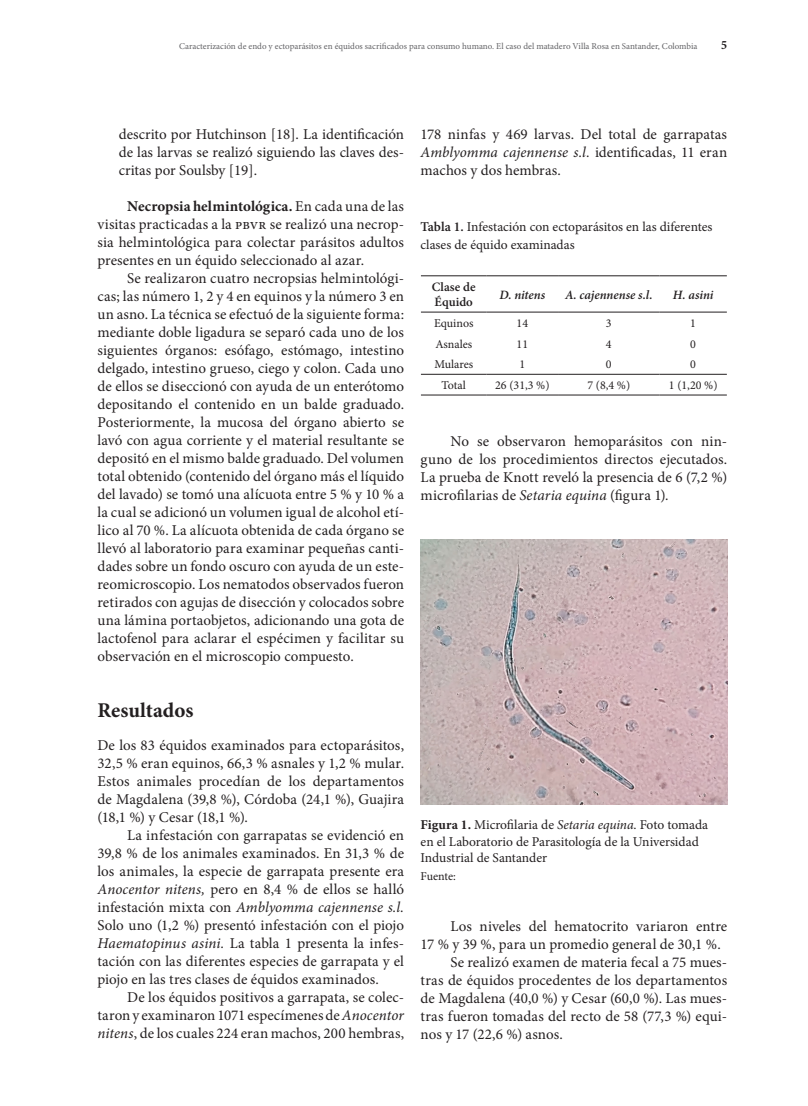
<style>
.page{position:relative;width:808px;height:1106px;background:#fff}
.page>*{position:absolute;margin:0;border:0;box-sizing:border-box;transform-origin:0 0}
.t1{font:700 21px "Minion Pro";color:#231f20}
.t2{font:15px/18px "Minion Pro";color:#231f20;text-align:justify}
.t3{font:13.5px/16.5px "Minion Pro";color:#231f20}
.t4{font:italic 600 12.75px "Minion Pro";letter-spacing:-.005em;color:#231f20}
.t5{font:600 12.75px/15px "Minion Pro";letter-spacing:.005em;color:#231f20}
.t6{font:700 12.75px "Minion Pro";color:#231f20;scale:.94 1}
.t7{font:12px "Minion Pro";color:#231f20}
.t8{font:9px "Minion Pro";color:#636366}
.s1{font-weight:700}
.s2{font-style:italic}
.s3{font-weight:600}
</style>
<div class="page">
<hr style="left:421px;top:275px;width:66px;height:1px;background:#231f20">
<hr style="left:487px;top:275px;width:71px;height:1px;background:#231f20">
<hr style="left:558px;top:275px;width:101px;height:1px;background:#231f20">
<hr style="left:659px;top:275px;width:68px;height:1px;background:#231f20">
<hr style="left:421px;top:312px;width:66px;height:1px;background:#231f20">
<hr style="left:487px;top:312px;width:71px;height:1px;background:#231f20">
<hr style="left:558px;top:312px;width:101px;height:1px;background:#231f20">
<hr style="left:659px;top:312px;width:68px;height:1px;background:#231f20">
<hr style="left:421px;top:374px;width:66px;height:1px;background:#231f20">
<hr style="left:487px;top:374px;width:71px;height:1px;background:#231f20">
<hr style="left:558px;top:374px;width:101px;height:1px;background:#231f20">
<hr style="left:659px;top:374px;width:68px;height:1px;background:#231f20">
<hr style="left:421px;top:394px;width:66px;height:1px;background:#231f20">
<hr style="left:487px;top:394px;width:71px;height:1px;background:#231f20">
<hr style="left:558px;top:394px;width:101px;height:1px;background:#231f20">
<hr style="left:659px;top:394px;width:68px;height:1px;background:#231f20">
<img style="left:421px;top:539px;width:306px;height:265px">
<p class="t8" style="left:179px;top:40px;width:520px">Caracterización de endo y ectoparásitos en équidos sacrificados para consumo humano. El caso del matadero Villa Rosa en Santander, Colombia</p>
<p class="t6" style="left:721px;top:36px;width:8px">5</p>
<p class="t2" style="left:119px;top:125px;width:287px">descrito por Hutchinson [18]. La identificación de las larvas se realizó siguiendo las claves des&shy;critas por Soulsby [19].</p>
<p class="t2" style="left:98px;top:197px;width:308px;text-indent:30px"><span class="s1">Necropsia helmintológica.</span> En cada una de las visitas practicadas a la PBVR se realizó una necrop&shy;sia helmintológica para colectar parásitos adultos presentes en un équido seleccionado al azar.</p>
<p class="t2" style="left:98px;top:269px;width:308px;text-indent:30px">Se realizaron cuatro necropsias helmintológi&shy;cas; las número 1, 2 y 4 en equinos y la número 3 en un asno. La técnica se efectuó de la siguiente forma: mediante doble ligadura se separó cada uno de los siguientes órganos: esófago, estómago, intestino delgado, intestino grueso, ciego y colon. Cada uno de ellos se diseccionó con ayuda de un enterótomo depositando el contenido en un balde graduado.<br>Posteriormente, la mucosa del órgano abierto se lavó con agua corriente y el material resultante se depositó en el mismo balde graduado. Del volumen total obtenido (contenido del órgano más el líquido del lavado) se tomó una alícuota entre 5 % y 10 % a la cual se adicionó un volumen igual de alcohol etí&shy;lico al 70 %. La alícuota obtenida de cada órgano se llevó al laboratorio para examinar pequeñas canti&shy;dades sobre un fondo oscuro con ayuda de un este&shy;reomicroscopio. Los nematodos observados fueron retirados con agujas de disección y colocados sobre una lámina portaobjetos, adicionando una gota de lactofenol para aclarar el espécimen y facilitar su observación en el microscopio compuesto.</p>
<h1 class="t1" style="left:98px;top:695px;width:98px">Resultados</h1>
<p class="t2" style="left:98px;top:736px;width:308px">De los 83 équidos examinados para ectoparásitos, 32,5 % eran equinos, 66,3 % asnales y 1,2 % mular.<br>Estos animales procedían de los departamentos de Magdalena (39,8 %), Córdoba (24,1 %), Guajira (18,1 %) y Cesar (18,1 %).</p>
<p class="t2" style="left:98px;top:826px;width:308px;text-indent:30px">La infestación con garrapatas se evidenció en 39,8 % de los animales examinados. En 31,3 % de los animales, la especie de garrapata presente era <span class="s2">Anocentor nitens,</span> pero en 8,4 % de ellos se halló infestación mixta con <span class="s2">Amblyomma cajennense s.l.<br></span>Solo uno (1,2 %) presentó infestación con el piojo <span class="s2">Haematopinus asini.</span> La tabla 1 presenta la infes&shy;tación con las diferentes especies de garrapata y el piojo en las tres clases de équidos examinados.</p>
<p class="t2" style="left:98px;top:988px;width:308px;text-indent:30px">De los équidos positivos a garrapata, se colec&shy;taron y examinaron 1071 especímenes de <span class="s2">Anocentor nitens</span>, de los cuales 224 eran machos, 200 hembras,</p>
<p class="t2" style="left:421px;top:125px;width:308px">178 ninfas y 469 larvas. Del total de garrapatas <span class="s2">Amblyomma cajennense s.l.</span> identificadas, 11 eran machos y dos hembras.</p>
<p class="t3" style="left:421px;top:218px;width:293px;line-height:18px"><span class="s3">Tabla 1.</span> Infestación con ectoparásitos en las diferentes clases de équido examinadas</p>
<p class="t5" style="left:432px;top:279px;width:45px">Clase de<br>Équido</p>
<p class="t4" style="left:499px;top:285px;width:47px">D. nitens</p>
<p class="t4" style="left:565px;top:285px;width:89px">A. cajennense s.l.</p>
<p class="t4" style="left:673px;top:285px;width:42px">H. asini</p>
<p class="t7" style="left:434px;top:315px;width:41px">Equinos</p>
<p class="t7" style="left:517px;top:315px;width:13px">14</p>
<p class="t7" style="left:606px;top:315px;width:7px">3</p>
<p class="t7" style="left:690px;top:315px;width:7px">1</p>
<p class="t7" style="left:435px;top:336px;width:38px">Asnales</p>
<p class="t7" style="left:517px;top:336px;width:13px">11</p>
<p class="t7" style="left:606px;top:336px;width:7px">4</p>
<p class="t7" style="left:690px;top:336px;width:7px">0</p>
<p class="t7" style="left:434px;top:356px;width:40px">Mulares</p>
<p class="t7" style="left:519px;top:356px;width:7px">1</p>
<p class="t7" style="left:606px;top:356px;width:7px">0</p>
<p class="t7" style="left:690px;top:356px;width:7px">0</p>
<p class="t7" style="left:442px;top:377px;width:26px">Total</p>
<p class="t7" style="left:495px;top:377px;width:56px">26 (31,3 %)</p>
<p class="t7" style="left:587px;top:377px;width:44px">7 (8,4 %)</p>
<p class="t7" style="left:669px;top:377px;width:50px">1 (1,20 %)</p>
<p class="t2" style="left:421px;top:432px;width:308px;text-indent:30px">No se observaron hemoparásitos con nin&shy;guno de los procedimientos directos ejecutados.<br>La prueba de Knott reveló la presencia de 6 (7,2 %) microfilarias de <span class="s2">Setaria equina</span> (figura 1)<span class="s2">.</span></p>
<p class="t3" style="left:421px;top:817px;width:289px"><span class="s1">Figura 1.</span> Microfilaria de <span class="s2">Setaria equina</span>. Foto tomada en el Laboratorio de Parasitología de la Universidad<br>Industrial de Santander</p>
<p class="t7" style="left:421px;top:868px;width:37px">Fuente:</p>
<p class="t2" style="left:450px;top:917px;width:278px">Los niveles del hematocrito variaron entre</p>
<p class="t2" style="left:421px;top:935px;width:302px">17 % y 39 %, para un promedio general de 30,1 %.</p>
<p class="t2" style="left:450px;top:953px;width:278px">Se realizó examen de materia fecal a 75 mues-</p>
<p class="t2" style="left:421px;top:971px;width:308px">tras de équidos procedentes de los departamentos</p>
<p class="t2" style="left:421px;top:989px;width:308px">de Magdalena (40,0 %) y Cesar (60,0 %). Las mues-</p>
<p class="t2" style="left:421px;top:1007px;width:308px">tras fueron tomadas del recto de 58 (77,3 %) equi-</p>
<p class="t2" style="left:421px;top:1025px;width:144px">nos y 17 (22,6 %) asnos.</p>
</div>
